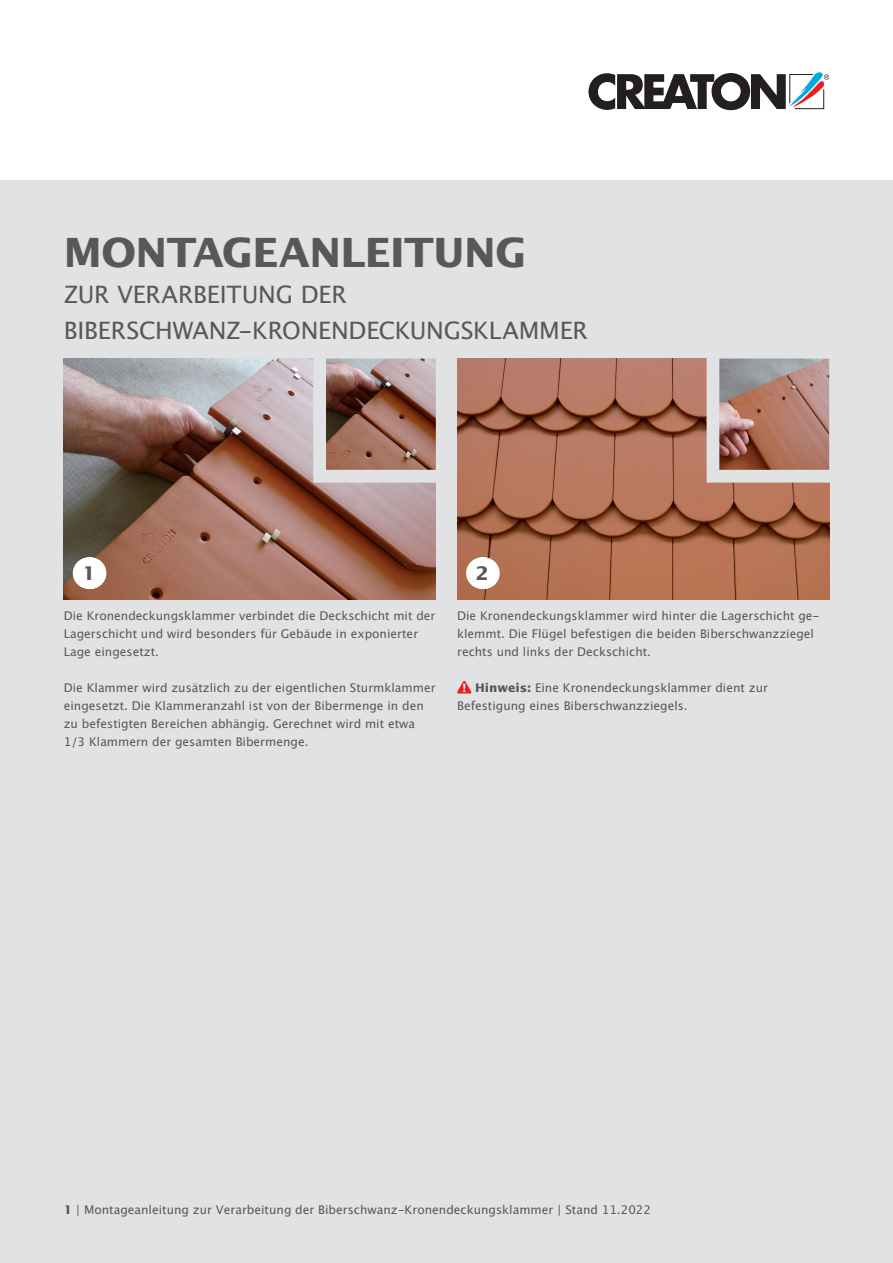
<style>
.page{position:relative;width:893px;height:1263px;background:#fff}
.page>*{position:absolute;margin:0;border:0;box-sizing:border-box;transform-origin:0 0}
.t1{font:700 40.5px "Lucida San";letter-spacing:-.015em;color:#57585a}
.t2{font:24px/36px "Lucida San Rom";letter-spacing:-.01em;color:#57585a}
.t3{font:700 18.9px "Lucida San";color:#57585a}
.t4{font:12px/18px "Lucida San Rom";color:#57585a}
.s1{font-family:"Lucida San";font-weight:700}
</style>
<div class="page">
<div style="left:0;top:181px;width:893px;height:1082px;background:#e1e2e4"></div>
<svg style="left:588px;top:72px;width:241px;height:38px"></svg>
<img style="left:64px;top:359px;width:372px;height:240px">
<svg style="left:89px;top:557px;width:1px;height:32px"></svg>
<hr style="left:88px;top:557px;width:1px;height:32px;background:#fff">
<hr style="left:90px;top:557px;width:1px;height:32px;background:#fff">
<img style="left:457px;top:359px;width:372px;height:240px">
<hr style="left:482px;top:557px;width:1px;height:32px;background:#fff">
<hr style="left:483px;top:557px;width:1px;height:32px;background:#fff">
<svg style="left:457px;top:680px;width:15px;height:14px"></svg>
<svg style="left:307px;top:358px;width:129px;height:131px"></svg>
<svg style="left:700px;top:358px;width:130px;height:131px"></svg>
<h1 class="t1" style="left:64px;top:225px;width:464px">MONTAGEANLEITUNG</h1>
<h2 class="t2" style="left:64px;top:277px;width:525px">ZUR VERARBEITUNG DER<br>BIBERSCHWANZ-KRONENDECKUNGSKLAMMER</h2>
<h3 class="t3" style="left:83px;top:561px;width:14px">1</h3>
<h3 class="t3" style="left:476px;top:561px;width:14px">2</h3>
<p class="t4" style="left:457px;top:607px;width:364px">Die Kronendeckungsklammer wird hinter die Lagerschicht ge&shy;klemmt. Die Flügel befestigen die beiden Biberschwanzziegel rechts und links der Deckschicht.</p>
<p class="t4" style="left:457px;top:679px;width:312px;text-indent:18px"><span class="s1">Hinweis:</span> Eine Kronendeckungsklammer dient zur<br>Befestigung eines Biberschwanzziegels.</p>
<p class="t4" style="left:64px;top:607px;width:373px">Die Kronendeckungsklammer verbindet die Deckschicht mit der<br>Lagerschicht und wird besonders für Gebäude in exponierter<br>Lage eingesetzt.</p>
<p class="t4" style="left:64px;top:679px;width:373px">Die Klammer wird zusätzlich zu der eigentlichen Sturmklammer eingesetzt. Die Klammeranzahl ist von der Bibermenge in den zu befestigten Bereichen abhängig. Gerechnet wird mit etwa 1/3 Klammern der gesamten Bibermenge.</p>
<p class="t4" style="left:64px;top:1201px;width:589px"><span class="s1">1</span> | Montageanleitung zur Verarbeitung der Biberschwanz-Kronendeckungsklammer | Stand 11.2022</p>
</div>
